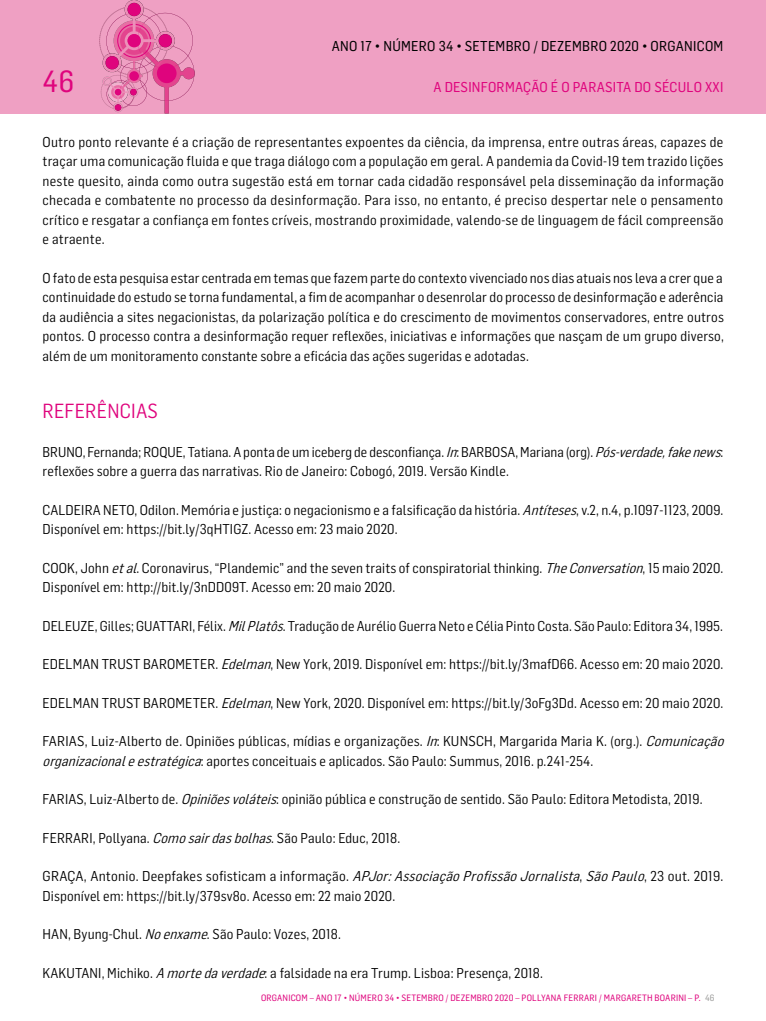
<style>
.page{position:relative;width:766px;height:1021px;background:#fff}
.page>*{position:absolute;margin:0;border:0;box-sizing:border-box;transform-origin:0 0}
.t1{font:30px "Flama Semicondensed Basic";color:#df047d}
.t2{font:20px "Flama Semicondensed";letter-spacing:.01em;color:#df047d}
.t3{font:14px/19.6px "Flama Semicondensed";letter-spacing:.01em;color:#000}
.t4{font:14px "Flama Semicondensed Basic";letter-spacing:.02em;color:#000}
.t5{font:14px "Flama Semicondensed Basic";letter-spacing:.02em;color:#df047d}
.t6{font:9px "Flama Semicondensed Basic";letter-spacing:.02em;color:#df047d}
.s1{font-style:italic}
.s2{color:#9d9d9c}
</style>
<div class="page">
<div style="left:0;top:0;width:765px;height:113px;background:#efa0c3"></div>
<svg style="left:99px;top:0;width:96px;height:113px"></svg>
<p class="t4" style="left:331px;top:37px;width:393px">ANO 17 • NÚMERO 34 • SETEMBRO / DEZEMBRO 2020 • ORGANICOM</p>
<h1 class="t1" style="left:43px;top:62px;width:33px">46</h1>
<p class="t5" style="left:433px;top:78px;width:291px">A DESINFORMAÇÃO É O PARASITA DO SÉCULO XXI</p>
<p class="t3" style="left:43px;top:131px;width:682px;text-align:justify">Outro ponto relevante é a criação de representantes expoentes da ciência, da imprensa, entre outras áreas, capazes de traçar uma comunicação fluida e que traga diálogo com a população em geral. A pandemia da Covid-19 tem trazido lições neste quesito, ainda como outra sugestão está em tornar cada cidadão responsável pela disseminação da informação checada e combatente no processo da desinformação. Para isso, no entanto, é preciso despertar nele o pensamento crítico e resgatar a confiança em fontes críveis, mostrando proximidade, valendo-se de linguagem de fácil compreensão e atraente.</p>
<p class="t3" style="left:43px;top:267px;width:682px;text-align:justify">O fato de esta pesquisa estar centrada em temas que fazem parte do contexto vivenciado nos dias atuais nos leva a crer que a continuidade do estudo se torna fundamental, a fim de acompanhar o desenrolar do processo de desinformação e aderência da audiência a sites negacionistas, da polarização política e do crescimento de movimentos conservadores, entre outros pontos. O processo contra a desinformação requer reflexões, iniciativas e informações que nasçam de um grupo diverso, além de um monitoramento constante sobre a eficácia das ações sugeridas e adotadas.</p>
<h2 class="t2" style="left:43px;top:398px;width:117px">REFERÊNCIAS</h2>
<p class="t3" style="left:43px;top:441px;width:683px">BRUNO, Fernanda; ROQUE, Tatiana. A ponta de um iceberg de desconfiança. <span class="s1">In</span>: BARBOSA, Mariana (org). <span class="s1">Pós-verdade,fakenews</span>: reflexões sobre a guerra das narrativas. Rio de Janeiro: Cobogó, 2019. Versão Kindle.</p>
<p class="t3" style="left:43px;top:499px;width:682px">CALDEIRA NETO, Odilon. Memória e justiça: o negacionismo e a falsificação da história. <span class="s1">Antíteses</span>, v. 2, n. 4, p. 1097-1123, 2009.<br>Disponível em: https://bit.ly/3qHTIGZ. Acesso em: 23 maio 2020.</p>
<p class="t3" style="left:43px;top:557px;width:682px">COOK, John <span class="s1">etal</span>. Coronavirus, “Plandemic” and the seven traits of conspiratorial thinking. <span class="s1">TheConversation</span>, 15 maio 2020.<br>Disponível em: http://bit.ly/3nDD09T. Acesso em: 20 maio 2020.</p>
<p class="t3" style="left:43px;top:615px;width:681px">DELEUZE, Gilles; GUATTARI, Félix. <span class="s1">MilPlatôs</span>. Tradução de Aurélio Guerra Neto e Célia Pinto Costa. São Paulo: Editora 34, 1995.</p>
<p class="t3" style="left:43px;top:654px;width:682px">EDELMAN TRUST BAROMETER. <span class="s1">Edelman</span>, New York, 2019. Disponível em: https://bit.ly/3mafD66. Acesso em: 20 maio 2020.</p>
<p class="t3" style="left:43px;top:692px;width:682px">EDELMAN TRUST BAROMETER. <span class="s1">Edelman</span>, New York, 2020. Disponível em: https://bit.ly/3oFg3Dd. Acesso em: 20 maio 2020.</p>
<p class="t3" style="left:43px;top:731px;width:686px">FARIAS, Luiz-Alberto de. Opiniões públicas, mídias e organizações. <span class="s1">In</span>: KUNSCH, Margarida Maria K. (org.). <span class="s1">Comunicação organizacionaleestratégica</span>: aportes conceituais e aplicados. São Paulo: Summus, 2016. p. 241-254.</p>
<p class="t3" style="left:43px;top:789px;width:661px">FARIAS, Luiz-Alberto de. <span class="s1">Opiniõesvoláteis</span>: opinião pública e construção de sentido. São Paulo: Editora Metodista, 2019.</p>
<p class="t3" style="left:43px;top:827px;width:359px">FERRARI, Pollyana. <span class="s1">Comosairdasbolhas</span>. São Paulo: Educ, 2018.</p>
<p class="t3" style="left:43px;top:865px;width:682px">GRAÇA, Antonio. Deepfakes sofisticam a informação. <span class="s1">APJor:AssociaçãoProfissãoJornalista</span>, <span class="s1">SãoPaulo</span>, 23 out. 2019.<br>Disponível em: https://bit.ly/379sv8o. Acesso em: 22 maio 2020.</p>
<p class="t3" style="left:43px;top:923px;width:300px">HAN, Byung-Chul. <span class="s1">Noenxame</span>. São Paulo: Vozes, 2018.</p>
<p class="t3" style="left:43px;top:962px;width:502px">KAKUTANI, Michiko. <span class="s1">A mortedaverdade</span>: a falsidade na era Trump. Lisboa: Presença, 2018.</p>
<p class="t6" style="left:261px;top:992px;width:291px">ORGANICOM – ANO 17 • NÚMERO 34 • SETEMBRO / DEZEMBRO 2020 – POLLYANA</p>
<p class="t6" style="left:563px;top:992px;width:11px">FERRARI</p>
<p class="t6" style="left:599px;top:992px;width:18px">/ MARGARET</p>
<p class="t6" style="left:647px;top:992px;width:18px">H BOARINI</p>
<p class="t6" style="left:688px;top:992px;width:28px">– P. <span class="s2">46</span></p>
</div>
